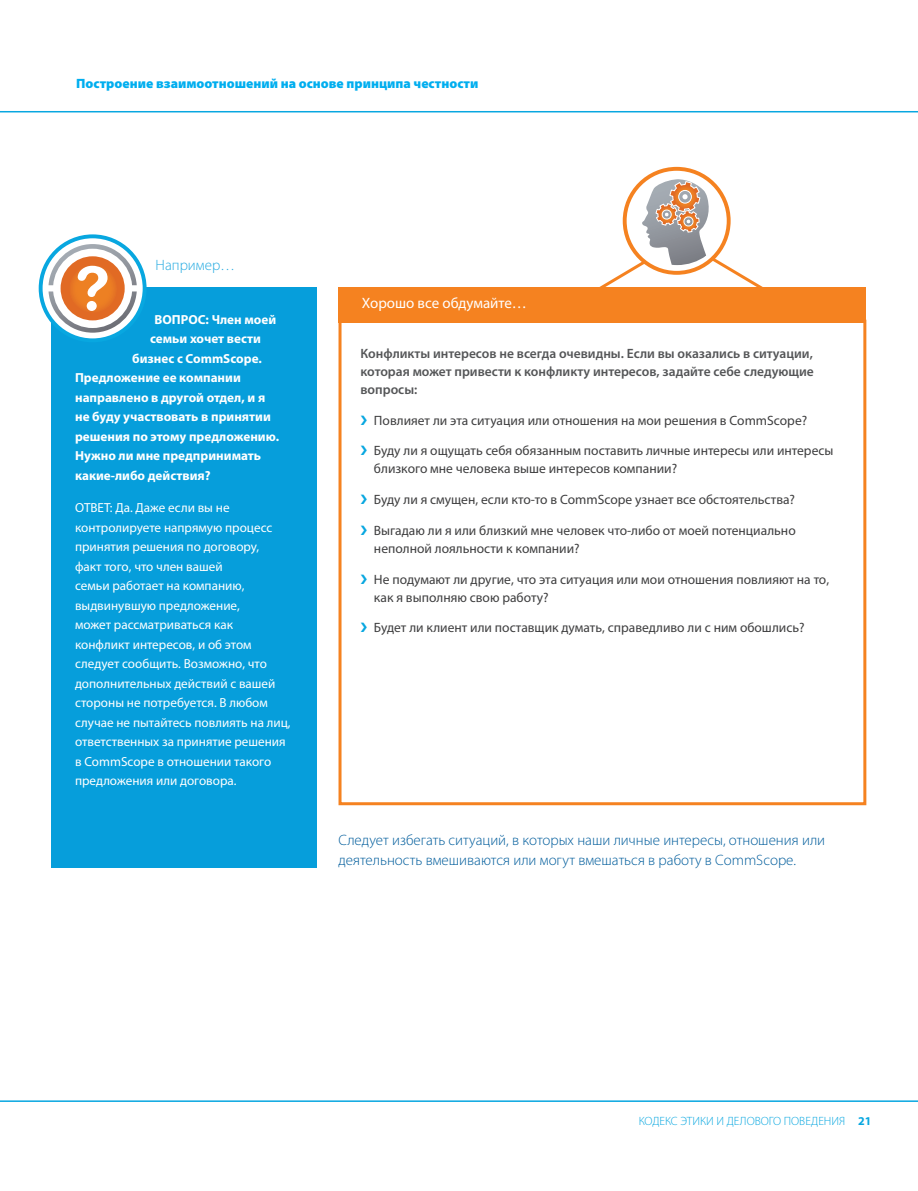
<style>
.page{position:relative;width:918px;height:1191px;background:#fff}
.page>*{position:absolute;margin:0;border:0;box-sizing:border-box;transform-origin:0 0}
.Sidebar_text{font:300 15px/19.5px "Myriad Pro";color:#005d9c}
.Main_Heading_repeat{font:15px "Myriad Pro";color:#fff}
.Sidebar_text-2{font:300 15px "Myriad Pro";color:#24aae1}
.t1{font:13.5px/18px "Myriad Pro";color:#3e3e3f}
.Body_Future_Medium_1{font:600 13.5px/18px "Myriad Pro";color:#545557;text-align:justify}
.Main_Heading_repeat-2{font:900 13.5px "Myriad Pro";color:#00aeef}
.Body_Copy{font:13.2px/19.5px "Myriad Pro";color:#fff}
.Body_Copy-2{font:700 13.2px "Myriad Pro";color:#fff}
.t2{font:300 12px "Myriad Pro";color:#08a7e0}
.s1{color:#08a7e0}
.s2{font-weight:700}
</style>
<div class="page">
<hr style="left:0;top:111px;width:918px;height:1px;background:#08a7e0">
<hr style="left:0;top:1100px;width:918px;height:1px;background:#08a7e0">
<div style="left:51px;top:287px;width:266px;height:580px;background:#069edb"></div>
<svg style="left:41px;top:236px;width:104px;height:104px"></svg>
<svg style="left:49px;top:244px;width:88px;height:88px"></svg>
<div style="left:39px;top:234px;width:108px;height:108px;border:4px solid #08a7e0;border-radius:50%"></div>
<div style="left:338px;top:319px;width:528px;height:486px;background:#fff;border:3px solid #f58220"></div>
<div style="left:338px;top:286px;width:528px;height:36px;background:#f58220"></div>
<svg style="left:624px;top:169px;width:104px;height:104px"></svg>
<svg style="left:592px;top:179px;width:177px;height:108px"></svg>
<p class="Main_Heading_repeat-2" style="left:76px;top:76px;width:404px">Построение взаимоотношений на основе принципа честности</p>
<p class="Sidebar_text-2" style="left:156px;top:257px;width:81px">Например…</p>
<p class="Body_Copy-2" style="left:155px;top:310px;width:123px">ВОПРОС: Член моей</p>
<p class="Body_Copy-2" style="left:150px;top:330px;width:112px">семьи хочет вести</p>
<p class="Body_Copy-2" style="left:132px;top:349px;width:131px">бизнес с CommScope.</p>
<p class="Body_Copy-2" style="left:75px;top:369px;width:167px">Предложение ее компании</p>
<p class="Body_Copy-2" style="left:75px;top:388px;width:192px">направлено в другой отдел, и я</p>
<p class="Body_Copy-2" style="left:75px;top:408px;width:197px">не буду участвовать в принятии</p>
<p class="Body_Copy-2" style="left:75px;top:427px;width:206px">решения по этому предложению.</p>
<p class="Body_Copy-2" style="left:75px;top:447px;width:187px">Нужно ли мне предпринимать</p>
<p class="Body_Copy-2" style="left:75px;top:467px;width:137px">какие-либо действия?</p>
<p class="Body_Copy" style="left:75px;top:497px;width:217px">ОТВЕТ: Да. Даже если вы не контролируете напрямую процесс принятия решения по договору,<br>факт того, что член вашей<br>семьи работает на компанию, выдвинувшую предложение,<br>может рассматриваться как конфликт интересов, и об этом следует сообщить. Возможно, что дополнительных действий с вашей стороны не потребуется. В любом случае не пытайтесь повлиять на лиц, ответственных за принятие решения в CommScope в отношении такого предложения или договора.</p>
<p class="Main_Heading_repeat" style="left:362px;top:293px;width:166px">Хорошо все обдумайте…</p>
<p class="Body_Future_Medium_1" style="left:360px;top:344px;width:455px">Конфликты интересов не всегда очевидны. Если вы оказались в ситуации, которая может привести к конфликту интересов, задайте себе следующие вопросы:</p>
<p class="t1" style="left:360px;top:411px;width:448px"><span class="s1">❯</span> Повлияет ли эта ситуация или отношения на мои решения в CommScope?</p>
<p class="t1" style="left:374px;top:441px;width:461px;text-indent:-14px"><span class="s1">❯</span> Буду ли я ощущать себя обязанным поставить личные интересы или интересы близкого мне человека выше интересов компании?</p>
<p class="t1" style="left:360px;top:490px;width:436px"><span class="s1">❯</span> Буду ли я смущен, если кто-то в CommScope узнает все обстоятельства?</p>
<p class="t1" style="left:374px;top:521px;width:423px;text-indent:-14px"><span class="s1">❯</span> Выгадаю ли я или близкий мне человек что-либо от моей потенциально неполной лояльности к компании?</p>
<p class="t1" style="left:374px;top:570px;width:457px;text-indent:-14px"><span class="s1">❯</span> Не подумают ли другие, что эта ситуация или мои отношения повлияют на то, как я выполняю свою работу?</p>
<p class="t1" style="left:360px;top:618px;width:445px"><span class="s1">❯</span> Будет ли клиент или поставщик думать, справедливо ли с ним обошлись?</p>
<p class="Sidebar_text" style="left:338px;top:830px;width:488px">Следует избегать ситуаций, в которых наши личные интересы, отношения или деятельность вмешиваются или могут вмешаться в работу в CommScope.</p>
<p class="t2" style="left:639px;top:1114px;width:234px">КОДЕКС ЭТИКИ И ДЕЛОВОГО ПОВЕДЕНИЯ <span class="s2">21</span></p>
</div>
